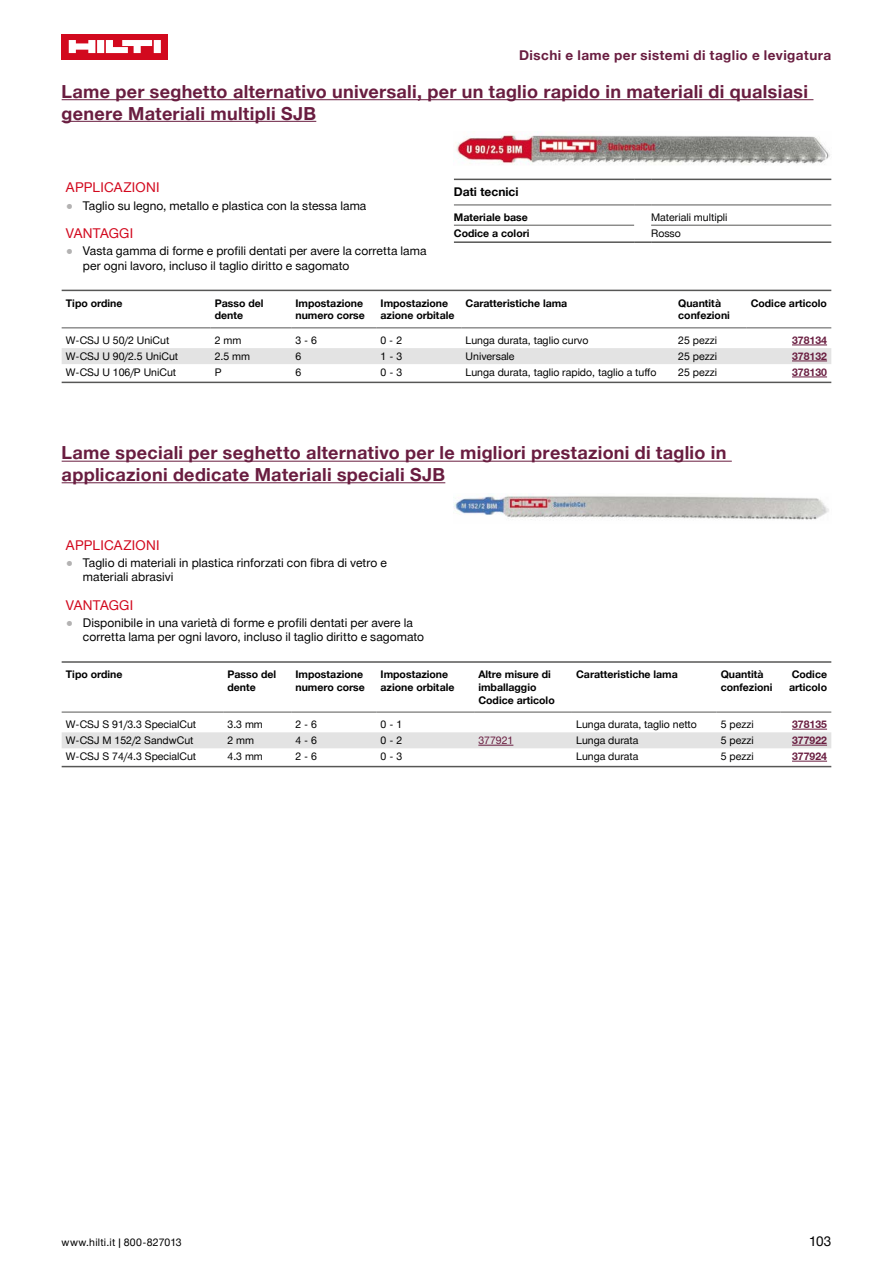
<style>
.page{position:relative;width:893px;height:1263px;background:#fff}
.page>*{position:absolute;margin:0;border:0;box-sizing:border-box;transform-origin:0 0}
.t1{font:700 18px/21.6px "Hilti";letter-spacing:.015em;color:#691d40}
.t2{font:700 13.5px "Hilti";letter-spacing:.035em;color:#691d40}
.t3{font:13.5px "Hilti";letter-spacing:.015em;color:#d2091e}
.t4{font:13.5px "Hilti";color:#000}
.t5{font:12px/14.4px "Hilti";letter-spacing:.005em;color:#000}
.t6{font:700 12px "Hilti";color:#000}
.t7{font:10.5px "Hilti";color:#000}
.t8{font:700 10.5px/12.6px "Hilti";color:#000}
.t9{font:700 10.5px "Hilti";color:#691d40}
.t10{font:10.5px "Hilti";letter-spacing:.02em;color:#000}
.t11{font:10.5px "Hilti";color:#691d40}
.s1{font-size:9px;color:#b3b2b2}
</style>
<div class="page">
<div style="left:62px;top:34px;width:106px;height:25px;background:#d2091e"></div>
<svg style="left:69px;top:40px;width:92px;height:13px"></svg>
<hr style="left:62px;top:290px;width:769px;height:1px;background:#575756">
<hr style="left:62px;top:382px;width:769px;height:1px;background:#575756">
<svg style="left:62px;top:328px;width:769px;height:49px"></svg>
<div style="left:62px;top:348px;width:769px;height:16px;background:#e3e3e3"></div>
<hr style="left:62px;top:327px;width:148px;height:1px;background:#575756">
<hr style="left:210px;top:327px;width:81px;height:1px;background:#575756">
<hr style="left:291px;top:327px;width:85px;height:1px;background:#575756">
<hr style="left:376px;top:327px;width:85px;height:1px;background:#575756">
<hr style="left:461px;top:327px;width:213px;height:1px;background:#575756">
<hr style="left:674px;top:327px;width:72px;height:1px;background:#575756">
<hr style="left:746px;top:327px;width:85px;height:1px;background:#575756">
<hr style="left:792px;top:345px;width:35px;height:1px;background:#691d40">
<hr style="left:792px;top:361px;width:35px;height:1px;background:#691d40">
<hr style="left:792px;top:377px;width:35px;height:1px;background:#691d40">
<hr style="left:62px;top:99px;width:751px;height:1px;background:#691d40">
<hr style="left:62px;top:121px;width:254px;height:1px;background:#691d40">
<hr style="left:454px;top:179px;width:180px;height:1px;background:#575756">
<svg style="left:634px;top:179px;width:17px;height:1px"></svg>
<hr style="left:651px;top:179px;width:180px;height:1px;background:#575756">
<hr style="left:454px;top:205px;width:180px;height:1px;background:#575756">
<svg style="left:634px;top:205px;width:17px;height:1px"></svg>
<hr style="left:651px;top:205px;width:180px;height:1px;background:#575756">
<hr style="left:454px;top:225px;width:180px;height:1px;background:#575756">
<hr style="left:651px;top:225px;width:180px;height:1px;background:#575756">
<hr style="left:454px;top:241px;width:180px;height:2px;background:#575756">
<svg style="left:634px;top:241px;width:17px;height:2px"></svg>
<hr style="left:651px;top:241px;width:180px;height:2px;background:#575756">
<img style="left:455px;top:135px;width:375px;height:29px">
<hr style="left:62px;top:661px;width:769px;height:2px;background:#575756">
<hr style="left:62px;top:766px;width:769px;height:1px;background:#575756">
<svg style="left:62px;top:711px;width:769px;height:51px"></svg>
<div style="left:62px;top:732px;width:769px;height:16px;background:#e3e3e3"></div>
<hr style="left:62px;top:712px;width:161px;height:1px;background:#575756">
<hr style="left:223px;top:712px;width:68px;height:1px;background:#575756">
<hr style="left:291px;top:712px;width:85px;height:1px;background:#575756">
<hr style="left:376px;top:712px;width:98px;height:1px;background:#575756">
<hr style="left:474px;top:712px;width:98px;height:1px;background:#575756">
<hr style="left:572px;top:712px;width:144px;height:1px;background:#575756">
<hr style="left:716px;top:712px;width:64px;height:1px;background:#575756">
<hr style="left:780px;top:712px;width:51px;height:1px;background:#575756">
<hr style="left:792px;top:729px;width:35px;height:1px;background:#691d40">
<hr style="left:478px;top:745px;width:35px;height:1px;background:#691d40">
<hr style="left:792px;top:745px;width:35px;height:1px;background:#691d40">
<hr style="left:792px;top:761px;width:35px;height:1px;background:#691d40">
<hr style="left:62px;top:461px;width:670px;height:1px;background:#691d40">
<hr style="left:62px;top:482px;width:383px;height:1px;background:#691d40">
<img style="left:454px;top:496px;width:375px;height:24px">
<p class="t2" style="left:519px;top:45px;width:314px">Dischi e lame per sistemi di taglio e levigatura</p>
<h1 class="t1" style="left:62px;top:80px;width:748px">Lame per seghetto alternativo universali, per un taglio rapido in materiali di qualsiasi genere Materiali multipli SJB</h1>
<p class="t3" style="left:66px;top:178px;width:95px">APPLICAZIONI</p>
<p class="t5" style="left:66px;top:198px;width:302px"><span class="s1">●</span> Taglio su legno, metallo e plastica con la stessa lama</p>
<p class="t3" style="left:66px;top:224px;width:69px">VANTAGGI</p>
<p class="t5" style="left:83px;top:244px;width:345px;text-indent:-17px"><span class="s1">●</span> Vasta gamma di forme e profili dentati per avere la corretta lama per ogni lavoro, incluso il taglio diritto e sagomato</p>
<p class="t6" style="left:454px;top:184px;width:66px">Dati tecnici</p>
<p class="t8" style="left:454px;top:211px;width:75px">Materiale base</p>
<p class="t7" style="left:651px;top:210px;width:78px">Materiali multipli</p>
<p class="t8" style="left:454px;top:227px;width:77px">Codice a colori</p>
<p class="t7" style="left:651px;top:226px;width:31px">Rosso</p>
<p class="t8" style="left:66px;top:297px;width:58px">Tipo ordine</p>
<p class="t8" style="left:215px;top:297px;width:50px">Passo del dente</p>
<p class="t8" style="left:296px;top:297px;width:71px">Impostazione numero corse</p>
<p class="t8" style="left:381px;top:297px;width:75px">Impostazione azione orbitale</p>
<p class="t8" style="left:466px;top:297px;width:103px">Caratteristiche lama</p>
<p class="t8" style="left:678px;top:297px;width:53px">Quantità confezioni</p>
<p class="t8" style="left:751px;top:297px;width:78px">Codice articolo</p>
<p class="t7" style="left:66px;top:333px;width:105px">W-CSJ U 50/2 UniCut</p>
<p class="t7" style="left:215px;top:333px;width:28px">2 mm</p>
<p class="t7" style="left:295px;top:333px;width:23px">3 - 6</p>
<p class="t7" style="left:381px;top:333px;width:23px">0 - 2</p>
<p class="t7" style="left:466px;top:333px;width:124px">Lunga durata, taglio curvo</p>
<p class="t7" style="left:678px;top:333px;width:40px">25 pezzi</p>
<p class="t9" style="left:792px;top:333px;width:37px">378134</p>
<p class="t7" style="left:66px;top:349px;width:114px">W-CSJ U 90/2.5 UniCut</p>
<p class="t7" style="left:215px;top:349px;width:37px">2.5 mm</p>
<p class="t7" style="left:296px;top:349px;width:7px">6</p>
<p class="t7" style="left:381px;top:349px;width:23px">1 - 3</p>
<p class="t7" style="left:466px;top:349px;width:50px">Universale</p>
<p class="t7" style="left:678px;top:349px;width:40px">25 pezzi</p>
<p class="t9" style="left:792px;top:349px;width:37px">378132</p>
<p class="t7" style="left:66px;top:365px;width:112px">W-CSJ U 106/P UniCut</p>
<p class="t7" style="left:215px;top:365px;width:8px">P</p>
<p class="t7" style="left:296px;top:365px;width:7px">6</p>
<p class="t7" style="left:381px;top:365px;width:23px">0 - 3</p>
<p class="t7" style="left:466px;top:365px;width:192px">Lunga durata, taglio rapido, taglio a tuffo</p>
<p class="t7" style="left:678px;top:365px;width:40px">25 pezzi</p>
<p class="t9" style="left:792px;top:365px;width:37px">378130</p>
<h1 class="t1" style="left:62px;top:442px;width:666px">Lame speciali per seghetto alternativo per le migliori prestazioni di taglio in applicazioni dedicate Materiali speciali SJB</h1>
<p class="t3" style="left:66px;top:535px;width:95px">APPLICAZIONI</p>
<p class="t5" style="left:83px;top:555px;width:305px;text-indent:-17px"><span class="s1">●</span> Taglio di materiali in plastica rinforzati con fibra di vetro e materiali abrasivi</p>
<p class="t3" style="left:66px;top:596px;width:69px">VANTAGGI</p>
<p class="t5" style="left:83px;top:615px;width:343px;text-indent:-17px"><span class="s1">●</span> Disponibile in una varietà di forme e profili dentati per avere la corretta lama per ogni lavoro, incluso il taglio diritto e sagomato</p>
<p class="t8" style="left:66px;top:668px;width:58px">Tipo ordine</p>
<p class="t8" style="left:227px;top:668px;width:50px">Passo del dente</p>
<p class="t8" style="left:296px;top:668px;width:71px">Impostazione numero corse</p>
<p class="t8" style="left:381px;top:668px;width:75px">Impostazione azione orbitale</p>
<p class="t8" style="left:478px;top:668px;width:78px">Altre misure di imballaggio<br>Codice articolo</p>
<p class="t8" style="left:576px;top:668px;width:103px">Caratteristiche lama</p>
<p class="t8" style="left:721px;top:668px;width:53px">Quantità confezioni</p>
<p class="t8" style="left:789px;top:668px;width:40px">Codice articolo</p>
<p class="t7" style="left:66px;top:717px;width:132px">W-CSJ S 91/3.3 SpecialCut</p>
<p class="t7" style="left:227px;top:717px;width:37px">3.3 mm</p>
<p class="t7" style="left:296px;top:717px;width:23px">2 - 6</p>
<p class="t7" style="left:381px;top:717px;width:23px">0 - 1</p>
<p class="t7" style="left:576px;top:717px;width:122px">Lunga durata, taglio netto</p>
<p class="t7" style="left:721px;top:717px;width:35px">5 pezzi</p>
<p class="t9" style="left:792px;top:717px;width:37px">378135</p>
<p class="t7" style="left:66px;top:733px;width:129px">W-CSJ M 152/2 SandwCut</p>
<p class="t7" style="left:227px;top:733px;width:28px">2 mm</p>
<p class="t7" style="left:296px;top:733px;width:23px">4 - 6</p>
<p class="t7" style="left:381px;top:733px;width:23px">0 - 2</p>
<p class="t11" style="left:478px;top:733px;width:37px">377921</p>
<p class="t7" style="left:576px;top:733px;width:64px">Lunga durata</p>
<p class="t7" style="left:721px;top:733px;width:35px">5 pezzi</p>
<p class="t9" style="left:792px;top:733px;width:37px">377922</p>
<p class="t7" style="left:66px;top:749px;width:132px">W-CSJ S 74/4.3 SpecialCut</p>
<p class="t7" style="left:227px;top:749px;width:37px">4.3 mm</p>
<p class="t7" style="left:296px;top:749px;width:23px">2 - 6</p>
<p class="t7" style="left:381px;top:749px;width:23px">0 - 3</p>
<p class="t7" style="left:576px;top:749px;width:64px">Lunga durata</p>
<p class="t7" style="left:721px;top:749px;width:35px">5 pezzi</p>
<p class="t9" style="left:792px;top:749px;width:37px">377924</p>
<p class="t10" style="left:62px;top:1235px;width:122px">www.hilti.it | 800-827013</p>
<p class="t4" style="left:809px;top:1231px;width:24px">103</p>
</div>
